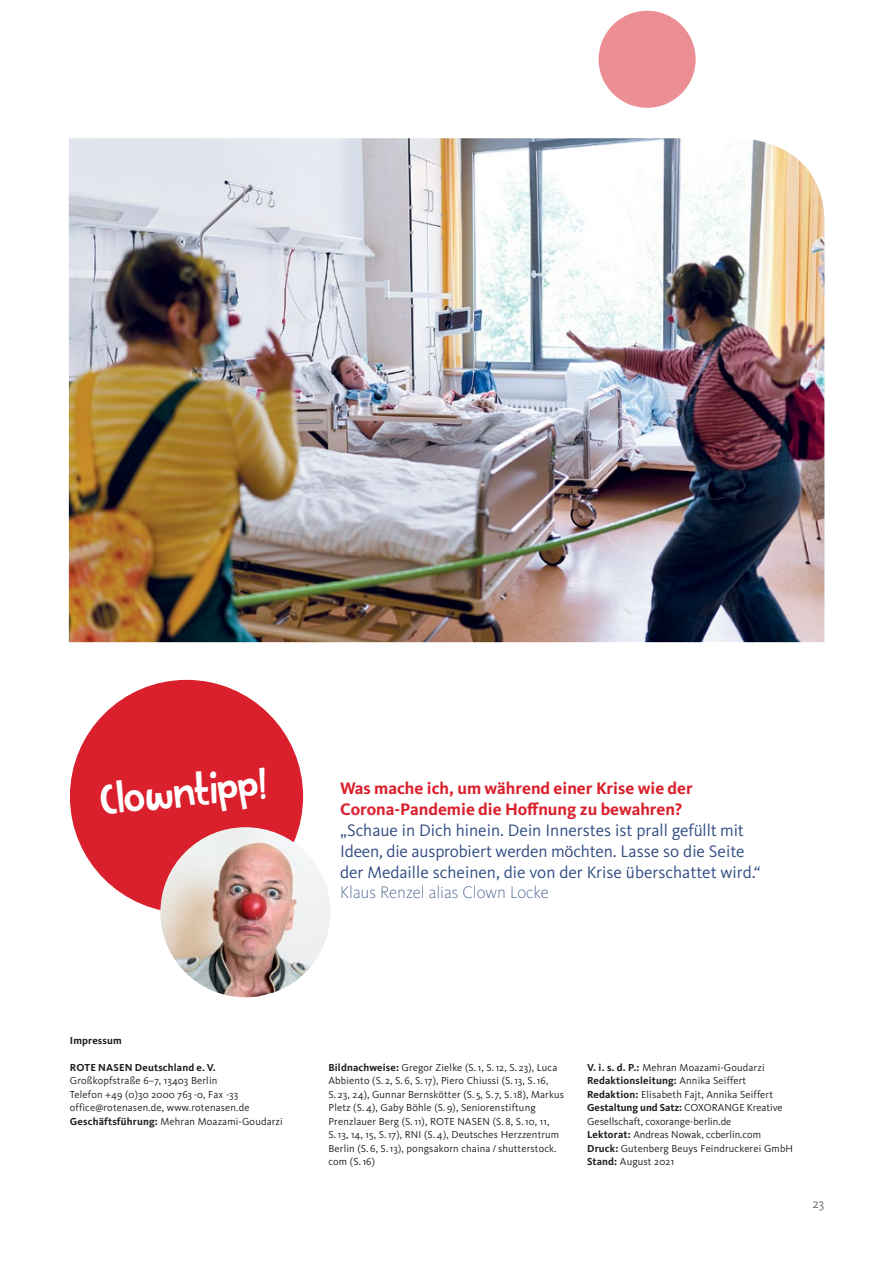
<style>
.page{position:relative;width:893px;height:1263px;background:#fff}
.page>*{position:absolute;margin:0;border:0;box-sizing:border-box;transform-origin:0 0}
.t1{font:39px "DK Butterfly Ball";color:#fff}
.t2{font:17.25px/20.7px "Kievit OT";color:#324e83}
.t3{font:700 17.25px/20.7px "Kievit OT";color:#da202c}
.t4{font:200 17.25px "Kievit Pro";color:#324e83}
.t5{font:13.5px "Kievit OT";color:#6d6e71}
.t6{font:10.5px/13.5px "Kievit Pro";letter-spacing:.015em;color:#231f20}
.t7{font:700 10.5px "Kievit Pro";letter-spacing:.015em;color:#231f20}
.s1{font-weight:700}
</style>
<div class="page">
<img style="left:69px;top:138px;width:755px;height:504px">
<div style="left:599px;top:11px;width:97px;height:97px;background:#ec8f95;border-radius:50%"></div>
<div style="left:70px;top:680px;width:233px;height:233px;background:#da202c;border-radius:50%"></div>
<img style="left:160px;top:827px;width:170px;height:170px;border-radius:85px">
<h1 class="t1" style="left:97px;top:773px;width:170px;rotate:-6deg">Clowntipp!</h1>
<h2 class="t3" style="left:340px;top:778px;width:354px">Was mache ich, um während einer Krise wie der<br>Corona-Pandemie die Hoffnung zu bewahren?</h2>
<h2 class="t2" style="left:340px;top:820px;width:422px">„Schaue in Dich hinein. Dein Innerstes ist prall gefüllt mit<br>Ideen, die ausprobiert werden möchten. Lasse so die Seite der Medaille scheinen, die von der Krise überschattet wird.“</h2>
<h2 class="t4" style="left:340px;top:882px;width:210px">Klaus Renzel alias Clown Locke</h2>
<p class="t7" style="left:70px;top:1034px;width:53px">Impressum</p>
<p class="t7" style="left:70px;top:1061px;width:147px">ROTE NASEN Deutschland e.V.</p>
<p class="t6" style="left:70px;top:1074px;width:214px">Großkopfstraße 6–7, 13403 Berlin<br>Telefon +49 (0)30 2000 763 -0, Fax -33 office@rotenasen.de, www.rotenasen.de <span class="s1">Geschäftsführung:</span> Mehran Moazami-Goudarzi</p>
<p class="t6" style="left:328px;top:1060px;width:237px"><span class="s1">Bildnachweise:</span> Gregor Zielke (S.1, S.12, S. 23), Luca Abbiento (S. 2, S. 6, S.17), Piero Chiussi (S.13, S.16,<br>S. 23, 24), Gunnar Bernskötter (S. 5, S. 7, S.18), Markus Pletz (S. 4), Gaby Böhle (S. 9), Seniorenstiftung Prenzlauer Berg (S.11), ROTE NASEN (S. 8, S.10, 11, S.13, 14, 15, S.17), RNI (S. 4), Deutsches Herzzentrum Berlin (S. 6, S.13), pongsakorn chaina / shutterstock. com (S.16)</p>
<p class="t6" style="left:587px;top:1060px;width:208px"><span class="s1">V. i. s. d. P.:</span> Mehran Moazami-Goudarzi <span class="s1">Redaktionsleitung:</span> Annika Seiffert <span class="s1">Redaktion:</span> Elisabeth Fajt, Annika Seiffert <span class="s1">Gestaltung und Satz:</span> COXORANGE Kreative Gesellschaft, coxorange-berlin.de<br><span class="s1">Lektorat:</span> Andreas Nowak, ccberlin.com <span class="s1">Druck:</span> Gutenberg Beuys Feindruckerei GmbH <span class="s1">Stand:</span> August 2021</p>
<p class="t5" style="left:812px;top:1196px;width:13px">23</p>
</div>
